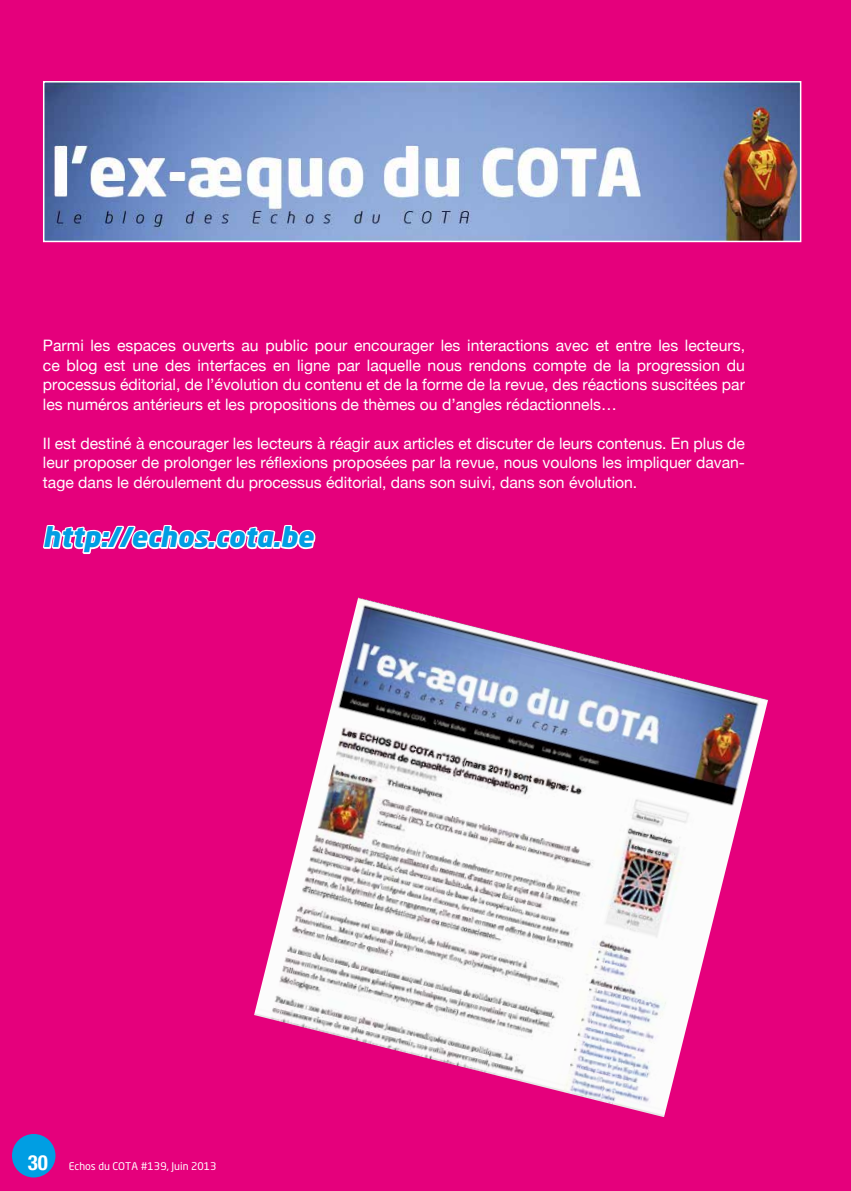
<style>
.page{position:relative;width:851px;height:1191px;background:#fff}
.page>*{position:absolute;margin:0;border:0;box-sizing:border-box;transform-origin:0 0}
.t1{font:italic 900 27px "Neo Sans Std";color:#009ee3}
.t2{font:15.75px/19.5px "Helvetica Neue";color:#fff;text-align:justify}
.t3{font:10.5px "Neo Sans Std";color:#fff}
.s1{font-family:"Helvetica Neue";font-weight:700;font-stretch:condensed;font-size:21px}
</style>
<div class="page">
<div style="left:0;top:0;width:850px;height:1191px;background:#e5007c"></div>
<img style="left:46px;top:84px;width:752px;height:155px">
<div style="left:43px;top:81px;width:758px;height:161px;border:2px solid #fff"></div>
<svg style="left:44px;top:525px;width:272px;height:30px"></svg>
<img style="left:254px;top:597px;width:514px;height:520px">
<div style="left:12px;top:1134px;width:43px;height:43px;background:#009ee3;border-radius:50%"></div>
<p class="t2" style="left:43px;top:337px;width:703px">Parmi les espaces ouverts au public pour encourager les interactions avec et entre les lecteurs, ce blog est une des interfaces en ligne par laquelle nous rendons compte de la progression du processus éditorial, de l’évolution du contenu et de la forme de la revue, des réactions suscitées par les numéros antérieurs et les propositions de thèmes ou d’angles rédactionnels…</p>
<p class="t2" style="left:43px;top:434px;width:703px">Il est destiné à encourager les lecteurs à réagir aux articles et discuter de leurs contenus. En plus de leur proposer de prolonger les réflexions proposées par la revue, nous voulons les impliquer davan&shy;tage dans le déroulement du processus éditorial, dans son suivi, dans son évolution.</p>
<h1 class="t1" style="left:43px;top:519px;width:272px">http://echos.cota.be</h1>
<p class="t3" style="left:28px;top:1160px;width:190px"><span class="s1">30</span> Echos du COTA #139, Juin 2013</p>
</div>
